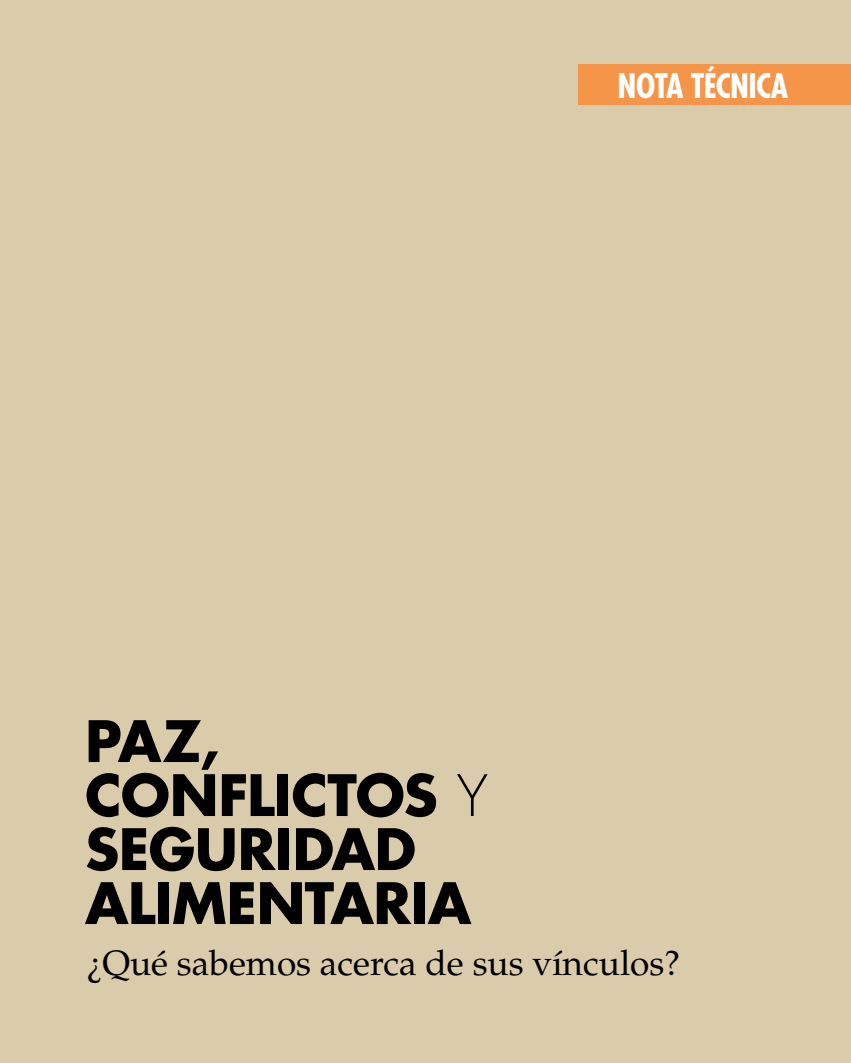
<style>
.page{position:relative;width:851px;height:1063px;background:#fff}
.page>*{position:absolute;margin:0;border:0;box-sizing:border-box;transform-origin:0 0}
.t1{font:700 55.5px/54px "Futura Std";letter-spacing:-.01em;color:#000}
.t2{font:35.25px "Palatino LT Std";color:#000}
.t3{font:700 condensed 33px "Futura Std";letter-spacing:-.02em;color:#fff}
.s1{font-weight:300}
</style>
<div class="page">
<div style="left:0;top:0;width:850px;height:1063px;background:#dacbab"></div>
<div style="left:579px;top:64px;width:271px;height:40px;background:#f4954a"></div>
<p class="t3" style="left:617px;top:65px;width:172px">NOTA TÉCNICA</p>
<p class="t1" style="left:85px;top:713px;width:404px">PAZ,<br>CONFLICTOS <span class="s1">Y<br></span>SEGURIDAD<br>ALIMENTARIA</p>
<p class="t2" style="left:87px;top:942px;width:594px">¿Qué sabemos acerca de sus vínculos?</p>
</div>
